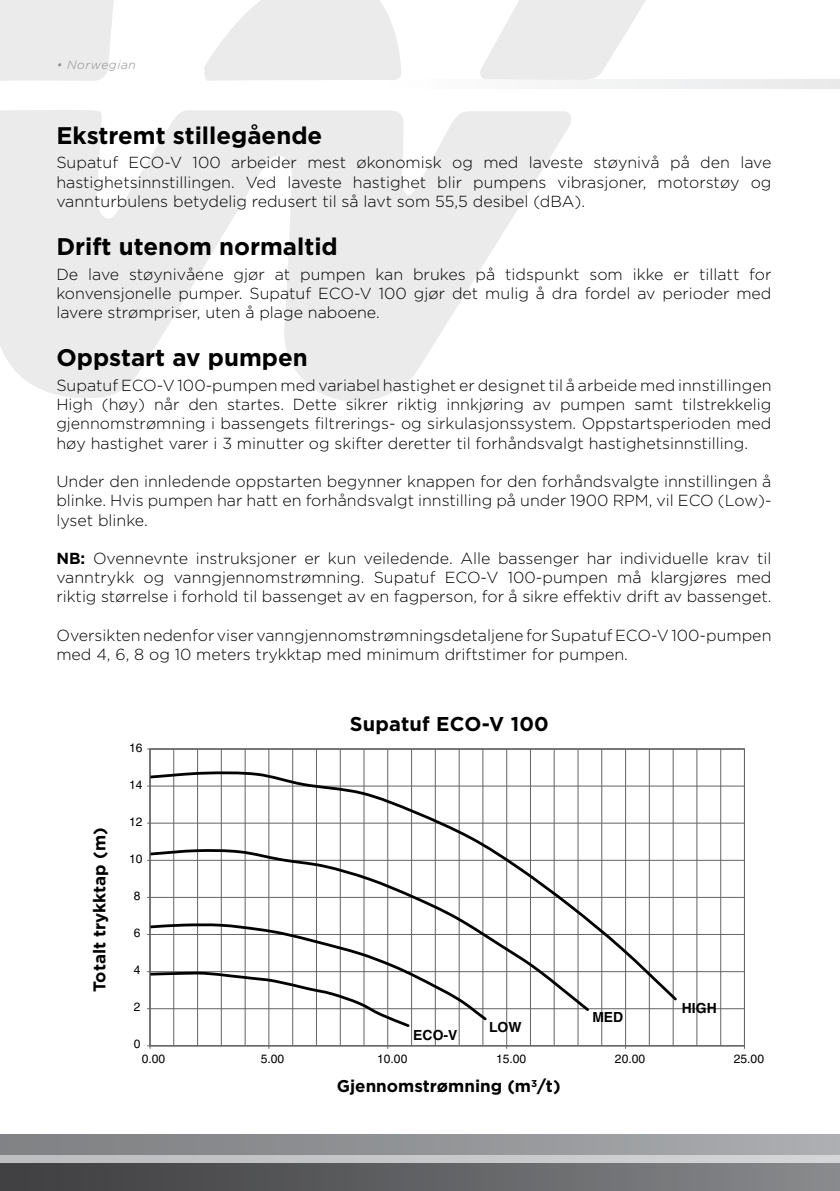
<style>
.page{position:relative;width:840px;height:1191px;background:#fff}
.page>*{position:absolute;margin:0;border:0;box-sizing:border-box;transform-origin:0 0}
.t1{font:700 24px "Gotham HTF";color:#000}
.t2{font:700 20px "Gotham HTF";letter-spacing:.01em;color:#000}
.t3{font:700 17px "Gotham HTF";color:#000}
.t4{font:300 16px/19.2px "Gotham HTF";color:#000;text-align:justify}
.t5{font:700 14px "Helvetica";color:#000}
.t6{font:12px "Helvetica";color:#000}
.t7{font:italic 300 12px "Gotham HTF";letter-spacing:.05em;color:#8a8c8e}
.s1{font-weight:700}
</style>
<div class="page">
<div style="left:0;top:1162px;width:839px;height:29px;background:linear-gradient(to right,#3c3c3e,#87898c)"></div>
<div style="left:0;top:1154px;width:839px;height:8px;background:#c6c8ca"></div>
<div style="left:0;top:1134px;width:839px;height:20px;background:linear-gradient(to right,#7c7e81,#aaacaf)"></div>
<svg style="left:0;top:110px;width:571px;height:292px;fill:#ebebec"></svg>
<svg style="left:0;top:0;width:839px;height:89px"></svg>
<hr style="left:150px;top:1008px;width:594px;height:1px;background:#636466">
<hr style="left:150px;top:971px;width:594px;height:1px;background:#636466">
<hr style="left:150px;top:934px;width:594px;height:1px;background:#636466">
<hr style="left:150px;top:897px;width:594px;height:1px;background:#636466">
<hr style="left:150px;top:860px;width:594px;height:1px;background:#636466">
<hr style="left:150px;top:823px;width:594px;height:1px;background:#636466">
<hr style="left:150px;top:785px;width:594px;height:1px;background:#636466">
<hr style="left:173px;top:749px;width:1px;height:296px;background:#636466">
<hr style="left:197px;top:749px;width:1px;height:296px;background:#636466">
<hr style="left:221px;top:749px;width:1px;height:296px;background:#636466">
<hr style="left:245px;top:749px;width:1px;height:296px;background:#636466">
<hr style="left:268px;top:749px;width:1px;height:296px;background:#636466">
<hr style="left:292px;top:749px;width:1px;height:296px;background:#636466">
<hr style="left:316px;top:749px;width:1px;height:296px;background:#636466">
<hr style="left:340px;top:749px;width:1px;height:296px;background:#636466">
<hr style="left:363px;top:749px;width:1px;height:296px;background:#636466">
<hr style="left:387px;top:749px;width:1px;height:296px;background:#636466">
<hr style="left:411px;top:749px;width:1px;height:296px;background:#636466">
<hr style="left:434px;top:749px;width:1px;height:296px;background:#636466">
<hr style="left:458px;top:749px;width:1px;height:296px;background:#636466">
<hr style="left:482px;top:749px;width:1px;height:296px;background:#636466">
<hr style="left:506px;top:749px;width:1px;height:296px;background:#636466">
<hr style="left:530px;top:749px;width:1px;height:296px;background:#636466">
<hr style="left:553px;top:749px;width:1px;height:296px;background:#636466">
<hr style="left:577px;top:749px;width:1px;height:296px;background:#636466">
<hr style="left:601px;top:749px;width:1px;height:296px;background:#636466">
<hr style="left:625px;top:749px;width:1px;height:296px;background:#636466">
<hr style="left:648px;top:749px;width:1px;height:296px;background:#636466">
<hr style="left:672px;top:749px;width:1px;height:296px;background:#636466">
<hr style="left:696px;top:749px;width:1px;height:296px;background:#636466">
<hr style="left:720px;top:749px;width:1px;height:296px;background:#636466">
<svg style="left:147px;top:921px;width:340px;height:108px"></svg>
<svg style="left:152px;top:1003px;width:439px;height:10px"></svg>
<svg style="left:152px;top:769px;width:527px;height:234px"></svg>
<div style="left:150px;top:748px;width:594px;height:298px;border:1px solid #636466"></div>
<p class="t7" style="left:57px;top:59px;width:81px">• Norwegian</p>
<h1 class="t1" style="left:56px;top:121px;width:267px">Ekstremt stillegående</h1>
<p class="t4" style="left:56px;top:153px;width:716px">Supatuf ECO-V 100 arbeider mest økonomisk og med laveste støynivå på den lave hastighetsinnstillingen. Ved laveste hastighet blir pumpens vibrasjoner, motorstøy og vannturbulens betydelig redusert til så lavt som 55,5 desibel (dBA).</p>
<h1 class="t1" style="left:56px;top:232px;width:283px">Drift utenom normaltid</h1>
<p class="t4" style="left:56px;top:264px;width:716px">De lave støynivåene gjør at pumpen kan brukes på tidspunkt som ikke er tillatt for konvensjonelle pumper. Supatuf ECO-V 100 gjør det mulig å dra fordel av perioder med lavere strømpriser, uten å plage naboene.</p>
<h1 class="t1" style="left:56px;top:344px;width:253px">Oppstart av pumpen</h1>
<p class="t4" style="left:56px;top:375px;width:716px">Supatuf ECO-V 100-pumpen med variabel hastighet er designet til å arbeide med innstillingen High (høy) når den startes. Dette sikrer riktig innkjøring av pumpen samt tilstrekkelig gjennomstrømning i bassengets filtrerings- og sirkulasjonssystem. Oppstartsperioden med høy hastighet varer i 3 minutter og skifter deretter til forhåndsvalgt hastighetsinnstilling.</p>
<p class="t4" style="left:56px;top:471px;width:716px">Under den innledende oppstarten begynner knappen for den forhåndsvalgte innstillingen å blinke. Hvis pumpen har hatt en forhåndsvalgt innstilling på under 1900 RPM, vil ECO (Low)- lyset blinke.</p>
<p class="t4" style="left:56px;top:548px;width:716px"><span class="s1">NB:</span> Ovennevnte instruksjoner er kun veiledende. Alle bassenger har individuelle krav til vanntrykk og vanngjennomstrømning. Supatuf ECO-V 100-pumpen må klargjøres med riktig størrelse i forhold til bassenget av en fagperson, for å sikre effektiv drift av bassenget.</p>
<p class="t4" style="left:56px;top:625px;width:716px">Oversikten nedenfor viser vanngjennomstrømningsdetaljene for Supatuf ECO-V 100-pumpen med 4, 6, 8 og 10 meters trykktap med minimum driftstimer for pumpen.</p>
<p class="t3" style="left:90px;top:992px;width:166px;rotate:-90deg">Totalt trykktap (m)</p>
<p class="t6" style="left:129px;top:740px;width:15px">16</p>
<p class="t6" style="left:129px;top:777px;width:15px">14</p>
<p class="t6" style="left:129px;top:814px;width:15px">12</p>
<p class="t6" style="left:129px;top:851px;width:15px">10</p>
<p class="t6" style="left:134px;top:889px;width:8px">8</p>
<p class="t6" style="left:134px;top:926px;width:8px">6</p>
<p class="t6" style="left:134px;top:963px;width:8px">4</p>
<p class="t6" style="left:134px;top:1000px;width:8px">2</p>
<p class="t6" style="left:134px;top:1037px;width:8px">0</p>
<p class="t2" style="left:349px;top:713px;width:200px">Supatuf ECO-V 100</p>
<p class="t5" style="left:413px;top:1026px;width:46px">ECO-V</p>
<p class="t5" style="left:488px;top:1018px;width:34px">LOW</p>
<p class="t5" style="left:592px;top:1009px;width:32px">MED</p>
<p class="t5" style="left:681px;top:999px;width:36px">HIGH</p>
<p class="t6" style="left:142px;top:1052px;width:25px">0.00</p>
<p class="t6" style="left:260px;top:1052px;width:25px">5.00</p>
<p class="t6" style="left:377px;top:1052px;width:32px">10.00</p>
<p class="t6" style="left:496px;top:1052px;width:32px">15.00</p>
<p class="t6" style="left:614px;top:1052px;width:32px">20.00</p>
<p class="t6" style="left:733px;top:1052px;width:32px">25.00</p>
<p class="t3" style="left:336px;top:1076px;width:225px">Gjennomstrømning (m<sup>3</sup>/t)</p>
</div>
